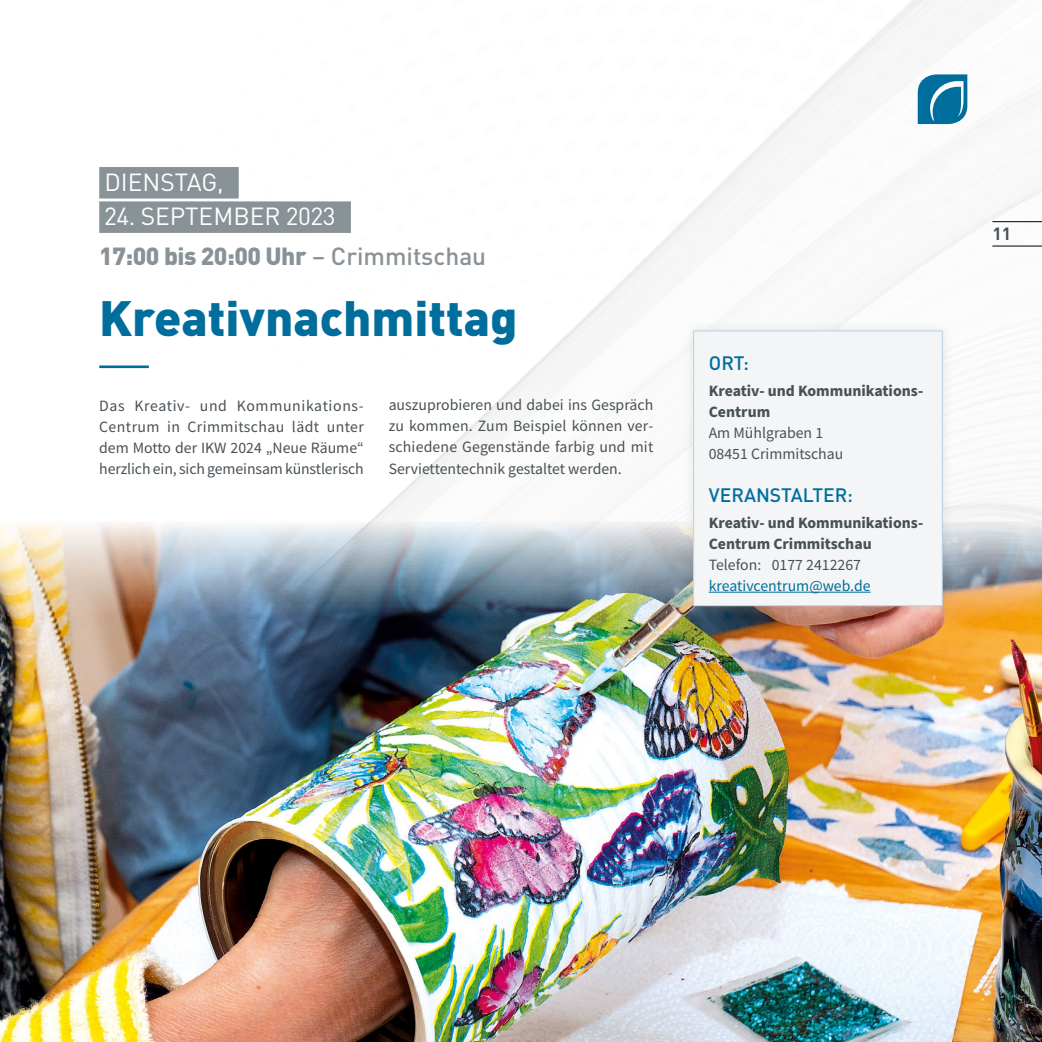
<style>
.page{position:relative;width:1042px;height:1042px;background:#fff}
.page>*{position:absolute;margin:0;border:0;box-sizing:border-box;transform-origin:0 0}
.t1{font:900 49px "DIN Pro";color:#006e9c}
.t2{font:24.5px/39.4px "DIN Pro";color:#fff}
.t3{font:500 19.25px "DIN Pro";color:#006e9c}
.t4{font:700 17.5px "DIN Pro";color:#485156}
.t5{font:15.75px/21px "Source Sans Pro";color:#485156;text-align:justify}
.t6{font:700 15.75px/21px "Source Sans Pro";color:#485156}
.t7{font:15.75px "Source Sans Pro";color:#006e9c}
.s1{font-weight:900;color:#899297}
.s2{font-weight:500;color:#899297}
</style>
<div class="page">
<img style="left:99px;top:0;width:943px;height:521px">
<img style="left:0;top:521px;width:1042px;height:521px">
<svg style="left:918px;top:74px;width:49px;height:50px"></svg>
<div style="left:99px;top:167px;width:140px;height:32px;background:#899297"></div>
<div style="left:99px;top:201px;width:252px;height:32px;background:#899297"></div>
<hr style="left:99px;top:365px;width:50px;height:3px;background:#006e9c">
<div style="left:683px;top:320px;width:270px;height:297px;background:#717e86;opacity:.2"></div>
<div style="left:693px;top:331px;width:249px;height:275px;background:#f3f5f6"></div>
<hr style="left:709px;top:592px;width:161px;height:1px;background:#006e9c">
<div style="left:693px;top:331px;width:249px;height:275px;border:1px solid #bdcfe1"></div>
<img style="left:0;top:650px;width:1px;height:392px">
<hr style="left:992px;top:246px;width:50px;height:1px;background:#000">
<hr style="left:992px;top:221px;width:50px;height:1px;background:#000">
<h2 class="t2" style="left:104px;top:160px;width:121px">DIENSTAG,</h2>
<h2 class="t2" style="left:99px;top:194px;width:388px">24. SEPTEMBER 2023<br><span class="s1">17:00 bis 20:00 Uhr</span> <span class="s2">– Crimmitschau</span></h2>
<h1 class="t1" style="left:99px;top:276px;width:420px">Kreativnachmittag</h1>
<p class="t5" style="left:99px;top:395px;width:266px">Das Kreativ- und Kommunikations-Centrum in Crimmitschau lädt unter dem Motto der IKW 2024 „Neue Räume“ herzlich ein, sich gemeinsam künstlerisch</p>
<p class="t5" style="left:389px;top:395px;width:266px">auszuprobieren und dabei ins Gespräch zu kommen. Zum Beispiel können ver&shy;schiedene Gegenstände farbig und mit Serviettentechnik gestaltet werden.</p>
<p class="t3" style="left:709px;top:347px;width:42px">ORT:</p>
<p class="t6" style="left:709px;top:380px;width:216px">Kreativ- und Kommunikations-<br>Centrum</p>
<p class="t5" style="left:709px;top:422px;width:136px">Am Mühlgraben 1<br>08451 Crimmitschau</p>
<p class="t3" style="left:709px;top:479px;width:146px">VERANSTALTER:</p>
<p class="t6" style="left:709px;top:512px;width:216px">Kreativ- und Kommunikations-<br>Centrum Crimmitschau</p>
<p class="t5" style="left:709px;top:554px;width:154px">Telefon: 0177 2412267</p>
<p class="t7" style="left:709px;top:575px;width:163px">kreativcentrum@web.de</p>
<p class="t4" style="left:992px;top:219px;width:21px">11</p>
</div>
